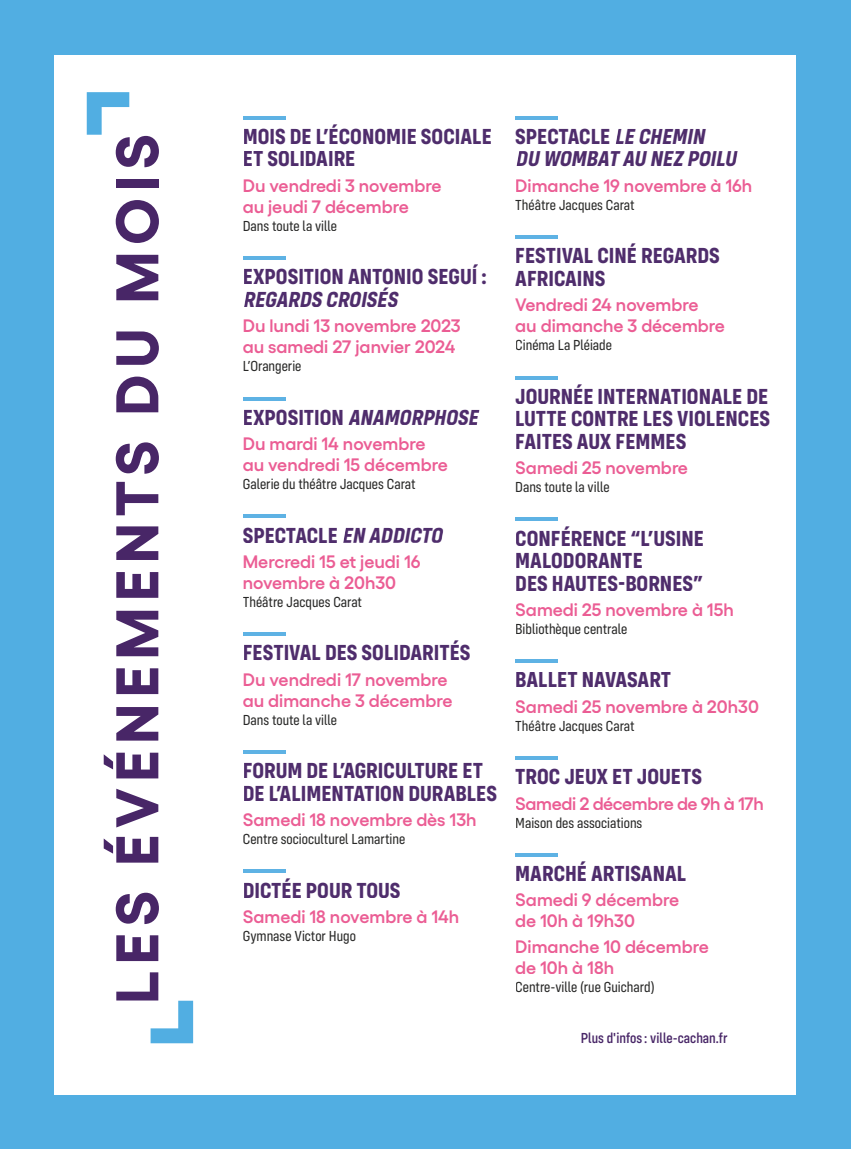
<style>
.page{position:relative;width:851px;height:1149px;background:#fff}
.page>*{position:absolute;margin:0;border:0;box-sizing:border-box;transform-origin:0 0}
.t1{font:700 60px "Gellix";letter-spacing:.11em;color:#482667}
.t2{font:700 22.5px/22.5px "Config Condensed";color:#4f2d6c}
.t3{font:italic 700 22.5px/22.5px "Config Condensed";color:#4f2d6c}
.t4{font:600 18px/21px "Gellix";color:#eb5d94}
.t5{font:600 18px "Gellix";letter-spacing:-.02em;color:#eb5d94}
.t6{font:15px "Config Condensed";color:#282827}
.t7{font:500 15px "Config Condensed";color:#482667}
.s1{font-style:normal}
.s2{font-style:italic}
</style>
<div class="page">
<div style="left:0;top:0;width:850px;height:1148px;background:#51aee2"></div>
<div style="left:54px;top:55px;width:741px;height:1039px;background:#fff"></div>
<hr style="left:243px;top:116px;width:42px;height:3px;background:#5eb2e4">
<hr style="left:243px;top:256px;width:42px;height:3px;background:#5eb2e4">
<hr style="left:243px;top:397px;width:42px;height:3px;background:#5eb2e4">
<hr style="left:243px;top:514px;width:42px;height:3px;background:#5eb2e4">
<hr style="left:243px;top:632px;width:42px;height:3px;background:#5eb2e4">
<hr style="left:243px;top:750px;width:42px;height:3px;background:#5eb2e4">
<hr style="left:243px;top:869px;width:42px;height:3px;background:#5eb2e4">
<hr style="left:515px;top:116px;width:42px;height:3px;background:#5eb2e4">
<hr style="left:515px;top:235px;width:42px;height:3px;background:#5eb2e4">
<hr style="left:515px;top:376px;width:42px;height:3px;background:#5eb2e4">
<hr style="left:515px;top:517px;width:42px;height:3px;background:#5eb2e4">
<hr style="left:515px;top:659px;width:42px;height:3px;background:#5eb2e4">
<hr style="left:515px;top:756px;width:42px;height:3px;background:#5eb2e4">
<hr style="left:515px;top:853px;width:42px;height:3px;background:#5eb2e4">
<svg style="left:87px;top:92px;width:42px;height:43px"></svg>
<svg style="left:150px;top:1000px;width:43px;height:42px"></svg>
<h1 class="t1" style="left:89px;top:1003px;width:871px;rotate:-90deg">LES ÉVÉNEMENTS DU MOIS</h1>
<p class="t2" style="left:243px;top:125px;width:250px">MOIS DE L’ÉCONOMIE SOCIALE<br>ET SOLIDAIRE</p>
<p class="t4" style="left:243px;top:173px;width:200px">Du vendredi 3 novembre au jeudi 7 décembre</p>
<p class="t6" style="left:243px;top:217px;width:96px">Dans toute la ville</p>
<p class="t2" style="left:243px;top:265px;width:245px">EXPOSITION ANTONIO SEGUÍ :</p>
<p class="t3" style="left:243px;top:288px;width:161px">REGARDS CROISÉS</p>
<p class="t4" style="left:243px;top:313px;width:219px">Du lundi 13 novembre 2023 au samedi 27 janvier 2024</p>
<p class="t6" style="left:243px;top:357px;width:60px">L’Orangerie</p>
<p class="t3" style="left:243px;top:405px;width:241px"><span class="s1">E X P O S I T I O N</span> ANAMORPHOSE</p>
<p class="t4" style="left:243px;top:431px;width:207px">Du mardi 14 novembre au vendredi 15 décembre</p>
<p class="t6" style="left:243px;top:475px;width:174px">Galerie du théâtre Jacques Carat</p>
<p class="t2" style="left:243px;top:523px;width:205px">SPECTACLE <span class="s2">EN ADDICTO</span></p>
<p class="t4" style="left:243px;top:549px;width:179px">Mercredi 15 et jeudi 16 novembre à 20h30</p>
<p class="t6" style="left:243px;top:593px;width:121px">Théâtre Jacques Carat</p>
<p class="t2" style="left:243px;top:641px;width:229px">FESTIVAL DES SOLIDARITÉS</p>
<p class="t4" style="left:243px;top:666px;width:211px">Du vendredi 17 novembre au dimanche 3 décembre</p>
<p class="t6" style="left:243px;top:711px;width:96px">Dans toute la ville</p>
<p class="t2" style="left:243px;top:759px;width:256px">FORUM DE L’AGRICULTURE ET<br>DE L’ALIMENTATION DURABLES</p>
<p class="t4" style="left:243px;top:807px;width:235px">Samedi 18 novembre dès 13h</p>
<p class="t6" style="left:243px;top:830px;width:164px">Centre socioculturel Lamartine</p>
<p class="t2" style="left:243px;top:878px;width:159px">DICTÉE POUR TOUS</p>
<p class="t4" style="left:243px;top:903px;width:218px">Samedi 18 novembre à 14h</p>
<p class="t6" style="left:243px;top:927px;width:115px">Gymnase Victor Hugo</p>
<p class="t3" style="left:515px;top:125px;width:227px"><span class="s1">SPECTACLE</span> LE CHEMIN<br>DU WOMBAT AU NEZ POILU</p>
<p class="t4" style="left:515px;top:173px;width:238px">Dimanche 19 novembre à 16h</p>
<p class="t6" style="left:515px;top:196px;width:121px">Théâtre Jacques Carat</p>
<p class="t2" style="left:515px;top:244px;width:206px">FESTIVAL CINÉ REGARDS<br>AFRICAINS</p>
<p class="t4" style="left:515px;top:292px;width:211px">Vendredi 24 novembre<br>au dimanche 3 décembre</p>
<p class="t6" style="left:515px;top:336px;width:98px">Cinéma La Pléiade</p>
<p class="t2" style="left:515px;top:384px;width:256px;text-align:justify">JOURNÉE INTERNATIONALE DE LUTTE CONTRE LES VIOLENCES FAITES AUX FEMMES</p>
<p class="t4" style="left:515px;top:455px;width:174px">Samedi 25 novembre</p>
<p class="t6" style="left:515px;top:478px;width:96px">Dans toute la ville</p>
<p class="t2" style="left:515px;top:526px;width:190px">CONFÉRENCE “L’USINE<br>MALODORANTE<br>DES HAUTES-BORNES”</p>
<p class="t4" style="left:515px;top:597px;width:220px">Samedi 25 novembre à 15h</p>
<p class="t6" style="left:515px;top:620px;width:113px">Bibliothèque centrale</p>
<p class="t2" style="left:515px;top:668px;width:157px">BALLET NAVASART</p>
<p class="t4" style="left:515px;top:693px;width:245px">Samedi 25 novembre à 20h30</p>
<p class="t6" style="left:515px;top:717px;width:121px">Théâtre Jacques Carat</p>
<p class="t2" style="left:515px;top:765px;width:188px">TROC JEUX ET JOUETS</p>
<p class="t5" style="left:515px;top:788px;width:250px">Samedi 2 décembre de 9h à 17h</p>
<p class="t6" style="left:515px;top:813px;width:129px">Maison des associations</p>
<p class="t2" style="left:515px;top:861px;width:172px">MARCHÉ ARTISANAL</p>
<p class="t4" style="left:515px;top:887px;width:165px">Samedi 9 décembre de 10h à 19h30</p>
<p class="t4" style="left:515px;top:933px;width:195px">Dimanche 10 décembre de 10h à 18h</p>
<p class="t6" style="left:515px;top:977px;width:141px">Centre-ville (rue Guichard)</p>
<p class="t7" style="left:580px;top:1029px;width:148px">Plus d'infos : ville-cachan.fr</p>
</div>
